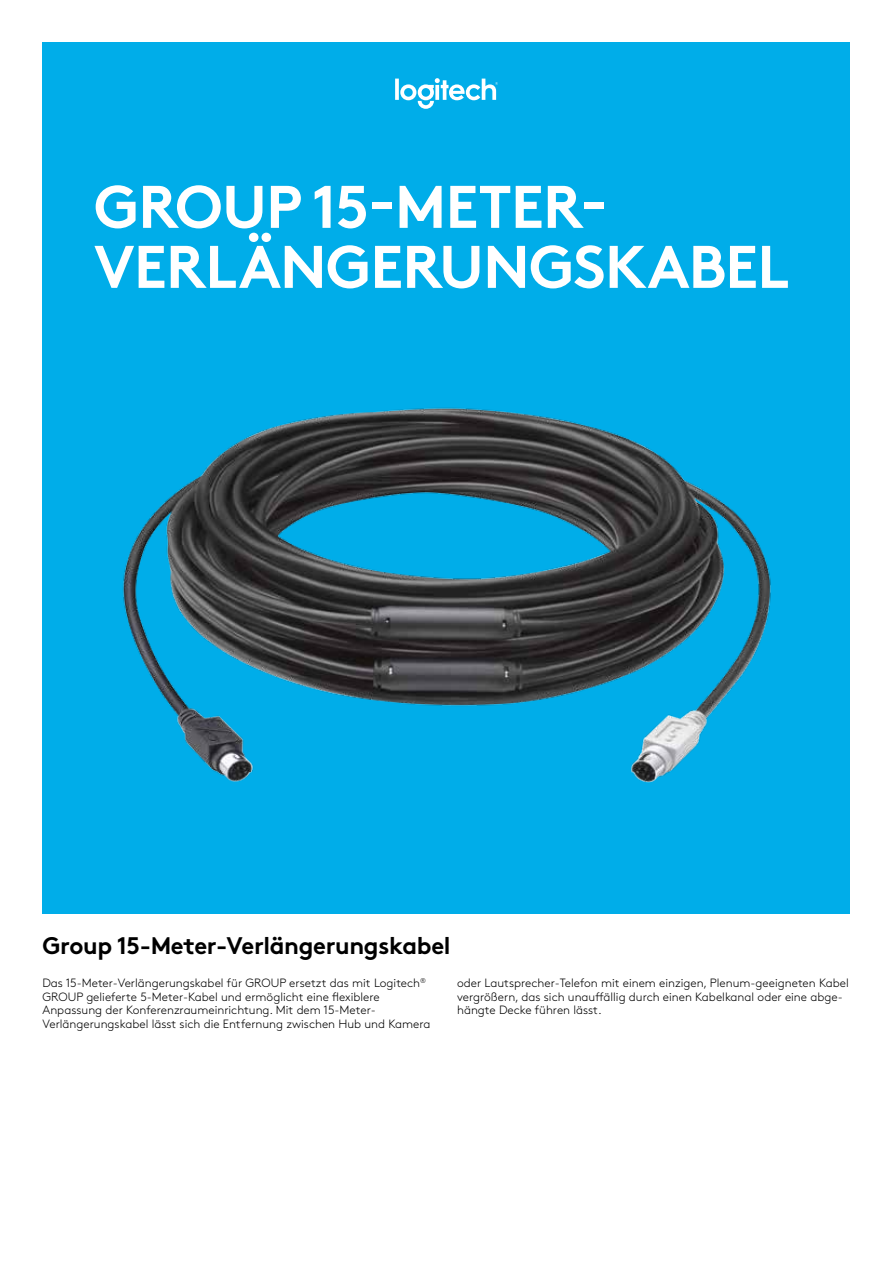
<style>
.page{position:relative;width:893px;height:1263px;background:#fff}
.page>*{position:absolute;margin:0;border:0;box-sizing:border-box;transform-origin:0 0}
.t1{font:700 60px/60px "Brown Pro";letter-spacing:-.015em;color:#fff}
.t2{font:700 24px "Brown Pro";letter-spacing:-.015em;color:#000}
.t3{font:300 12px/13.5px "Brown Pro";color:#000}
</style>
<div class="page">
<div style="left:43px;top:43px;width:807px;height:871px;background:#00ade9"></div>
<img style="left:123px;top:407px;width:648px;height:376px">
<svg style="left:395px;top:78px;width:103px;height:31px"></svg>
<h1 class="t1" style="left:94px;top:171px;width:697px">GROUP 15-METER-<br>VERLÄNGERUNGSKABEL</h1>
<h2 class="t2" style="left:43px;top:926px;width:410px">Group 15-Meter-Verlängerungskabel</h2>
<p class="t3" style="left:43px;top:975px;width:389px">Das 15-Meter-Verlängerungskabel für GROUP ersetzt das mit Logitech<sup>® </sup>GROUP gelieferte 5-Meter-Kabel und ermöglicht eine flexiblere Anpassung der Konferenzraumeinrichtung. Mit dem 15-Meter-Verlängerungskabel lässt sich die Entfernung zwischen Hub und Kamera</p>
<p class="t3" style="left:457px;top:975px;width:393px">oder Lautsprecher-Telefon mit einem einzigen, Plenum-geeigneten Kabel vergrößern, das sich unauffällig durch einen Kabelkanal oder eine abge&shy;hängte Decke führen lässt.</p>
</div>
